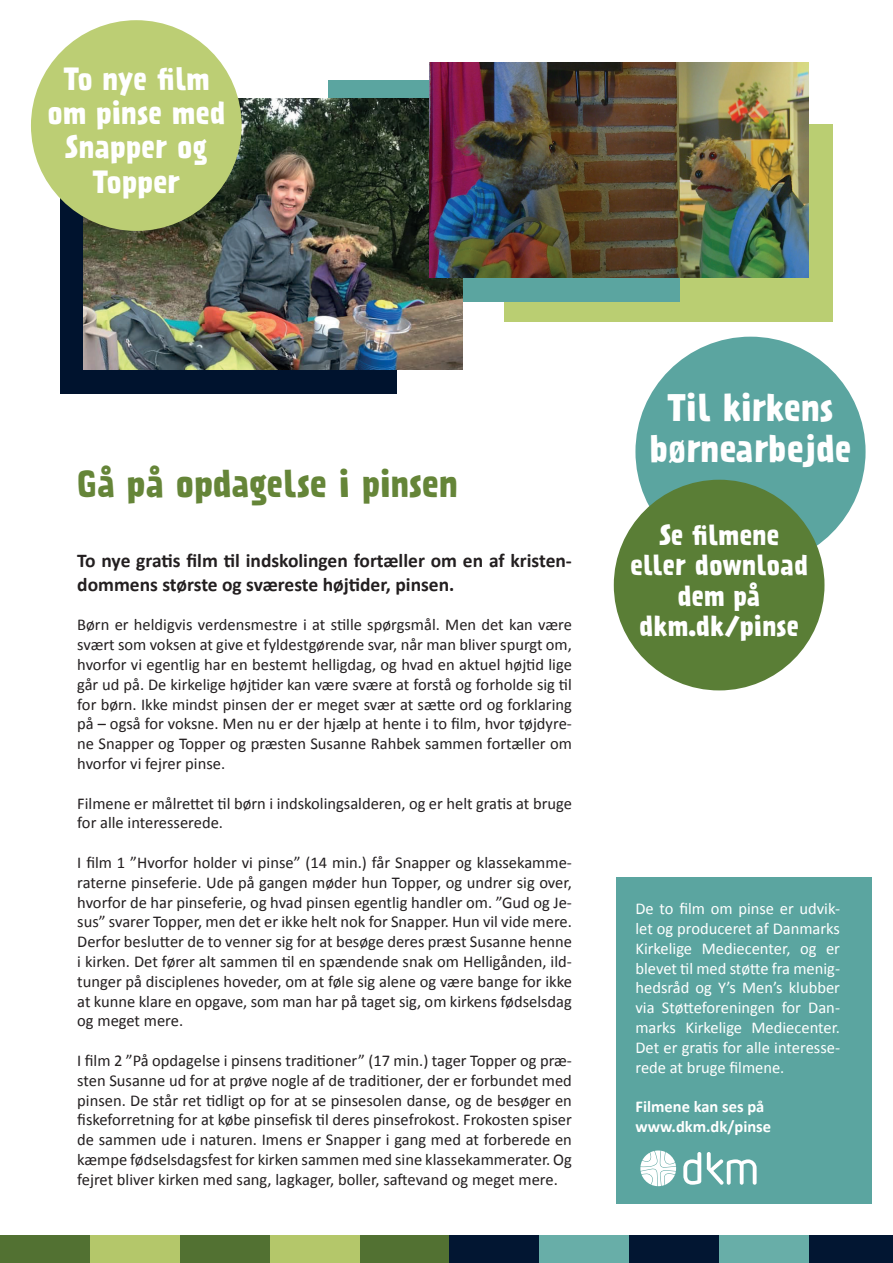
<style>
.page{position:relative;width:893px;height:1263px;background:#fff}
.page>*{position:absolute;margin:0;border:0;box-sizing:border-box;transform-origin:0 0}
.t1{font:700 34.05px/40.8px "Prater Sans OT";letter-spacing:.01em;color:#fff;text-align:center}
.t2{font:700 34.05px "Prater Sans OT";letter-spacing:-.01em;color:#658538}
.t3{font:700 28.5px/34.2px "Prater Sans OT";letter-spacing:.01em;color:#fff;text-align:center}
.t4{font:700 25.5px/30.6px "Prater Sans OT";letter-spacing:.01em;color:#fff;text-align:center}
.t5{font:700 19.5px/23.4px "Calibri";color:#231f20}
.t6{font:16.5px/19.8px "Calibri";color:#231f20;text-align:justify}
.t7{font:16.5px/19.8px "Calibri";color:#fff;text-align:justify}
.t8{font:700 16.5px/19.8px "Calibri";color:#fff}
</style>
<div class="page">
<div style="left:504px;top:124px;width:329px;height:198px;background:#bace72"></div>
<div style="left:60px;top:173px;width:337px;height:221px;background:#00132e"></div>
<div style="left:328px;top:80px;width:352px;height:222px;background:#5ba5a0"></div>
<img style="left:84px;top:99px;width:379px;height:271px">
<img style="left:430px;top:63px;width:379px;height:214px">
<div style="left:635px;top:337px;width:230px;height:230px;background:#5ba5a0;border-radius:50%"></div>
<div style="left:31px;top:20px;width:211px;height:211px;background:#bcce74;border-radius:50%"></div>
<div style="left:614px;top:480px;width:210px;height:210px;background:#5a7e36;border-radius:50%"></div>
<div style="left:617px;top:877px;width:255px;height:326px;background:#5ba5a0"></div>
<svg style="left:683px;top:1152px;width:18px;height:33px"></svg>
<svg style="left:707px;top:1152px;width:50px;height:33px"></svg>
<svg style="left:640px;top:1150px;width:36px;height:36px"></svg>
<div style="left:719px;top:1235px;width:90px;height:28px;background:#68aea8"></div>
<div style="left:270px;top:1235px;width:90px;height:28px;background:#b4c76a"></div>
<div style="left:539px;top:1235px;width:90px;height:28px;background:#68aea8"></div>
<div style="left:90px;top:1235px;width:90px;height:28px;background:#b4c76a"></div>
<div style="left:809px;top:1235px;width:84px;height:28px;background:#021632"></div>
<div style="left:360px;top:1235px;width:89px;height:28px;background:#527132"></div>
<div style="left:629px;top:1235px;width:90px;height:28px;background:#021632"></div>
<div style="left:180px;top:1235px;width:90px;height:28px;background:#527132"></div>
<div style="left:449px;top:1235px;width:90px;height:28px;background:#021632"></div>
<div style="left:0;top:1235px;width:90px;height:28px;background:#527132"></div>
<h2 class="t3" style="left:48px;top:62px;width:179px">To nye film om pinse med<br>Snapper og<br>Topper</h2>
<h1 class="t2" style="left:77px;top:461px;width:382px">Gå på opdagelse i pinsen</h1>
<p class="t5" style="left:77px;top:549px;width:496px">To nye gratis film til indskolingen fortæller om en af kristen&shy;dommens største og sværeste højtider, pinsen.</p>
<p class="t6" style="left:77px;top:615px;width:496px">Børn er heldigvis verdensmestre i at stille spørgsmål. Men det kan være svært som voksen at give et fyldestgørende svar, når man bliver spurgt om, hvorfor vi egentlig har en bestemt helligdag, og hvad en aktuel højtid lige går ud på. De kirkelige højtider kan være svære at forstå og forholde sig til for børn. Ikke mindst pinsen der er meget svær at sætte ord og forklaring på – også for voksne. Men nu er der hjælp at hente i to film, hvor tøjdyre&shy;ne Snapper og Topper og præsten Susanne Rahbek sammen fortæller om hvorfor vi fejrer pinse.</p>
<p class="t6" style="left:77px;top:793px;width:496px">Filmene er målrettet til børn i indskolingsalderen, og er helt gratis at bruge for alle interesserede.</p>
<p class="t6" style="left:77px;top:853px;width:496px">I film 1 ”Hvorfor holder vi pinse” (14 min.) får Snapper og klassekamme&shy;raterne pinseferie. Ude på gangen møder hun Topper, og undrer sig over, hvorfor de har pinseferie, og hvad pinsen egentlig handler om. ”Gud og Je&shy;sus” svarer Topper, men det er ikke helt nok for Snapper. Hun vil vide mere.<br>Derfor beslutter de to venner sig for at besøge deres præst Susanne henne i kirken. Det fører alt sammen til en spændende snak om Helligånden, ild&shy;tunger på disciplenes hoveder, om at føle sig alene og være bange for ikke at kunne klare en opgave, som man har på taget sig, om kirkens fødselsdag og meget mere.</p>
<p class="t6" style="left:77px;top:1051px;width:496px">I film 2 ”På opdagelse i pinsens traditioner” (17 min.) tager Topper og præ&shy;sten Susanne ud for at prøve nogle af de traditioner, der er forbundet med pinsen. De står ret tidligt op for at se pinsesolen danse, og de besøger en fiskeforretning for at købe pinsefisk til deres pinsefrokost. Frokosten spiser de sammen ude i naturen. Imens er Snapper i gang med at forberede en kæmpe fødselsdagsfest for kirken sammen med sine klassekammerater. Og fejret bliver kirken med sang, lagkager, boller, saftevand og meget mere.</p>
<h1 class="t1" style="left:650px;top:388px;width:203px">Til kirkens børnearbejde</h1>
<h3 class="t4" style="left:631px;top:519px;width:179px">Se filmene eller download dem på dkm.dk/pinse</h3>
<p class="t7" style="left:635px;top:899px;width:206px">De to film om pinse er udvik&shy;let og produceret af Danmarks Kirkelige Mediecenter, og er blevet til med støtte fra menig&shy;hedsråd og Y’s Men’s klubber via Støtteforeningen for Dan&shy;marks Kirkelige Mediecenter.<br>Det er gratis for alle interesse&shy;rede at bruge filmene.</p>
<p class="t8" style="left:635px;top:1097px;width:137px">Filmene kan ses på www.dkm.dk/pinse</p>
</div>
